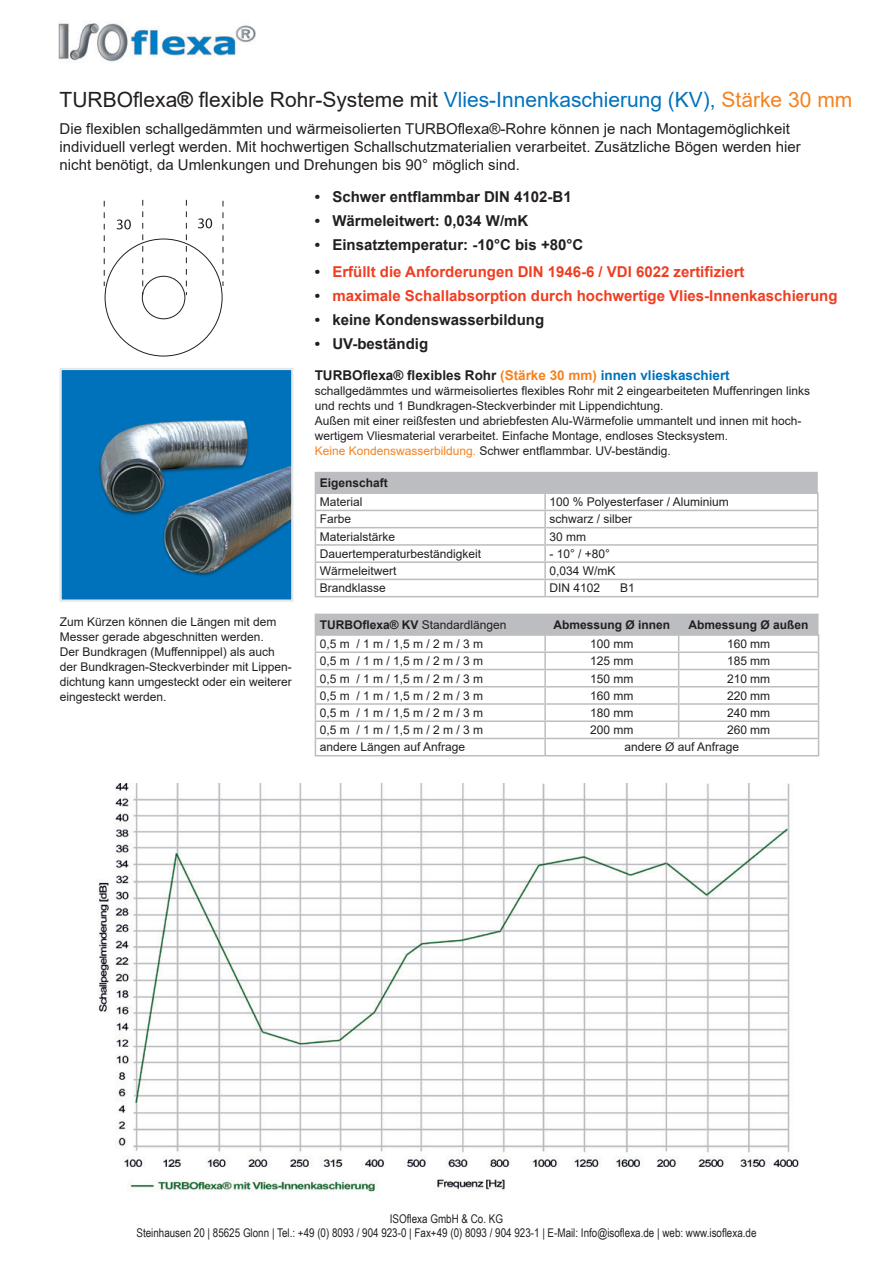
<style>
.page{position:relative;width:893px;height:1263px;background:#fff}
.page>*{position:absolute;margin:0;border:0;box-sizing:border-box;transform-origin:0 0}
.t1{font:21px "Arial";color:#231f20}
.t2{font:15px/18px "Arial";color:#231f20}
.t3{font:700 15px "Arial";color:#231f20}
.t4{font:700 15px "Arial";color:#ef3e22}
.t5{font:700 13.5px "Arial";color:#231f20}
.t6{font:12px/15px "Arial";color:#231f20}
.t7{font:12px/14.4px "Arial Narrow";color:#231f20;text-align:center}
.t8{font:700 12px "Arial";color:#231f20}
.s1{font-weight:700}
.s2{color:#0072bc}
.s3{color:#f58220}
.s4{color:#231f20}
</style>
<div class="page">
<img style="left:97px;top:783px;width:702px;height:409px">
<img style="left:58px;top:23px;width:198px;height:39px">
<svg style="left:315px;top:614px;width:504px;height:141px"></svg>
<hr style="left:315px;top:755px;width:230px;height:1px;background:#bcbdc0">
<hr style="left:545px;top:755px;width:134px;height:1px;background:#bcbdc0">
<hr style="left:679px;top:755px;width:140px;height:1px;background:#bcbdc0">
<svg style="left:315px;top:472px;width:504px;height:124px"></svg>
<hr style="left:315px;top:596px;width:230px;height:1px;background:#bcbdc0">
<hr style="left:545px;top:596px;width:274px;height:1px;background:#bcbdc0">
<img style="left:63px;top:371px;width:227px;height:228px">
<div style="left:60px;top:368px;width:233px;height:234px;border:2px solid #e6e7e9"></div>
<svg style="left:198px;top:218px;width:14px;height:10px"></svg>
<svg style="left:117px;top:219px;width:14px;height:10px"></svg>
<div style="left:142px;top:276px;width:43px;height:43px;border:1px solid #231f20;border-radius:50%"></div>
<svg style="left:186px;top:200px;width:1px;height:95px"></svg>
<svg style="left:222px;top:201px;width:1px;height:85px"></svg>
<svg style="left:142px;top:200px;width:1px;height:95px"></svg>
<svg style="left:104px;top:201px;width:1px;height:85px"></svg>
<h1 class="t1" style="left:60px;top:85px;width:794px">TURBOflexa<span class="s1">®</span> flexible Rohr-Systeme mit <span class="s2">Vlies-Innenkaschierung (KV),</span> <span class="s3">Stärke 30 mm</span></h1>
<p class="t2" style="left:60px;top:119px;width:743px">Die flexiblen schallgedämmten und wärmeisolierten TURBOflexa®-Rohre können je nach Montagemöglichkeit individuell verlegt werden. Mit hochwertigen Schallschutzmaterialien verarbeitet. Zusätzliche Bögen werden hier nicht benötigt, da Umlenkungen und Drehungen bis 90° möglich sind.</p>
<p class="t3" style="left:315px;top:186px;width:258px">• Schwer entflammbar DIN 4102-B1</p>
<p class="t3" style="left:315px;top:210px;width:215px">• Wärmeleitwert: 0,034 W/mK</p>
<p class="t3" style="left:315px;top:234px;width:270px">• Einsatztemperatur: -10°C bis +80°C</p>
<p class="t4" style="left:315px;top:261px;width:431px"><span class="s4">•</span> Erfüllt die Anforderungen DIN 1946-6 / VDI 6022 zertifiziert</p>
<p class="t4" style="left:315px;top:285px;width:524px"><span class="s4">•</span> maximale Schallabsorption durch hochwertige Vlies-Innenkaschierung</p>
<p class="t3" style="left:315px;top:309px;width:231px">• keine Kondenswasserbildung</p>
<p class="t3" style="left:315px;top:333px;width:115px">• UV-beständig</p>
<p class="t5" style="left:315px;top:365px;width:417px">TURBOflexa® flexibles Rohr <span class="s3">(Stärke 30 mm)</span> <span class="s2">innen vlieskaschiert</span></p>
<p class="t6" style="left:315px;top:383px;width:497px">schallgedämmtes und wärmeisoliertes flexibles Rohr mit 2 eingearbeiteten Muffenringen links und rechts und 1 Bundkragen-Steckverbinder mit Lippendichtung.<br>Außen mit einer reißfesten und abriebfesten Alu-Wärmefolie ummantelt und innen mit hoch&shy;wertigem Vliesmaterial verarbeitet. Einfache Montage, endloses Stecksystem.<br><span class="s3">Keine Kondenswasserbildung.</span> Schwer entflammbar. UV-beständig.</p>
<p class="t6" style="left:60px;top:614px;width:234px">Zum Kürzen können die Längen mit dem Messer gerade abgeschnitten werden.<br>Der Bundkragen (Muffennippel) als auch der Bundkragen-Steckverbinder mit Lippen&shy;dichtung kann umgesteckt oder ein weiterer eingesteckt werden.</p>
<p class="t8" style="left:320px;top:475px;width:70px">Eigenschaft</p>
<p class="t6" style="left:320px;top:494px;width:44px">Material</p>
<p class="t6" style="left:549px;top:494px;width:181px">100 % Polyesterfaser / Aluminium</p>
<p class="t6" style="left:320px;top:512px;width:33px">Farbe</p>
<p class="t6" style="left:549px;top:512px;width:84px">schwarz / silber</p>
<p class="t6" style="left:320px;top:529px;width:77px">Materialstärke</p>
<p class="t6" style="left:549px;top:529px;width:38px">30 mm</p>
<p class="t6" style="left:320px;top:546px;width:163px">Dauertemperaturbeständigkeit</p>
<p class="t6" style="left:549px;top:546px;width:62px">- 10° / +80°</p>
<p class="t6" style="left:320px;top:563px;width:78px">Wärmeleitwert</p>
<p class="t6" style="left:549px;top:563px;width:68px">0,034 W/mK</p>
<p class="t6" style="left:320px;top:581px;width:68px">Brandklasse</p>
<p class="t6" style="left:549px;top:581px;width:52px">DIN 4102</p>
<p class="t6" style="left:620px;top:581px;width:16px">B1</p>
<p class="t6" style="left:320px;top:617px;width:188px"><span class="s1">TURBOflexa® KV</span> Standardlängen</p>
<p class="t8" style="left:554px;top:616px;width:118px">Abmessung Ø innen</p>
<p class="t8" style="left:689px;top:616px;width:122px">Abmessung Ø außen</p>
<p class="t6" style="left:320px;top:636px;width:165px">0,5 m / 1 m / 1,5 m / 2 m / 3 m</p>
<p class="t6" style="left:590px;top:636px;width:45px">100 mm</p>
<p class="t6" style="left:727px;top:636px;width:44px">160 mm</p>
<p class="t6" style="left:320px;top:653px;width:165px">0,5 m / 1 m / 1,5 m / 2 m / 3 m</p>
<p class="t6" style="left:590px;top:653px;width:45px">125 mm</p>
<p class="t6" style="left:727px;top:653px;width:44px">185 mm</p>
<p class="t6" style="left:320px;top:671px;width:165px">0,5 m / 1 m / 1,5 m / 2 m / 3 m</p>
<p class="t6" style="left:590px;top:671px;width:45px">150 mm</p>
<p class="t6" style="left:727px;top:671px;width:44px">210 mm</p>
<p class="t6" style="left:320px;top:688px;width:165px">0,5 m / 1 m / 1,5 m / 2 m / 3 m</p>
<p class="t6" style="left:590px;top:688px;width:45px">160 mm</p>
<p class="t6" style="left:727px;top:688px;width:44px">220 mm</p>
<p class="t6" style="left:320px;top:705px;width:165px">0,5 m / 1 m / 1,5 m / 2 m / 3 m</p>
<p class="t6" style="left:590px;top:705px;width:45px">180 mm</p>
<p class="t6" style="left:727px;top:705px;width:44px">240 mm</p>
<p class="t6" style="left:320px;top:722px;width:165px">0,5 m / 1 m / 1,5 m / 2 m / 3 m</p>
<p class="t6" style="left:590px;top:722px;width:45px">200 mm</p>
<p class="t6" style="left:727px;top:722px;width:44px">260 mm</p>
<p class="t6" style="left:320px;top:740px;width:147px">andere Längen auf Anfrage</p>
<p class="t6" style="left:624px;top:740px;width:116px">andere Ø auf Anfrage</p>
<p class="t7" style="left:136px;top:1211px;width:622px">ISOflexa GmbH &amp; Co. KG<br>Steinhausen 20 | 85625 Glonn | Tel.: +49 (0) 8093 / 904 923-0 | Fax+49 (0) 8093 / 904 923-1 | E-Mail: Info@isoflexa.de | web: www.isoflexa.de</p>
</div>
